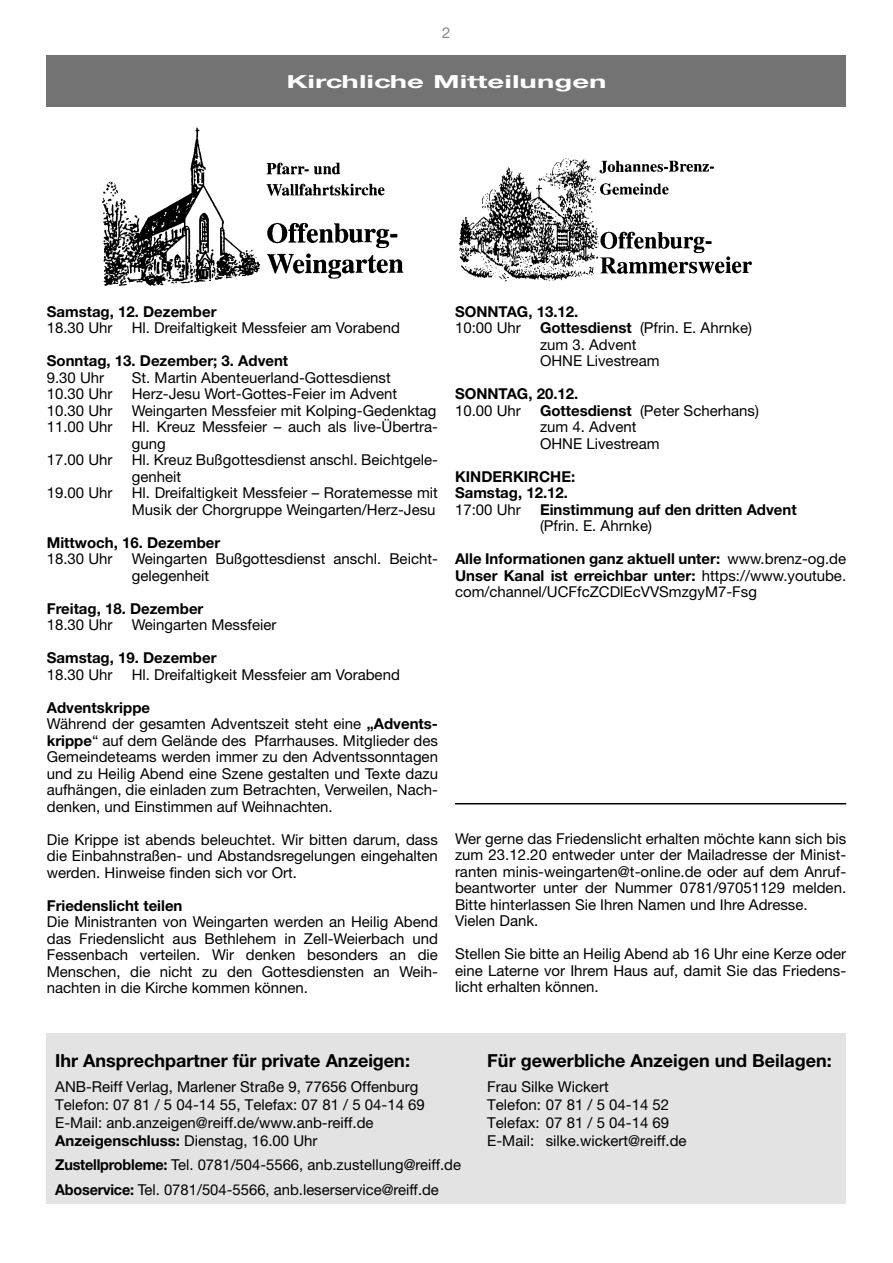
<style>
.page{position:relative;width:893px;height:1263px;background:#fff}
.page>*{position:absolute;margin:0;border:0;box-sizing:border-box;transform-origin:0 0}
.t1{font:700 18px "Helvetica Neue LT Std";color:#000}
.t2{font:700 18px "Helvetica Neue CE";color:#fff;scale:1.63 1}
.t3{font:15px/16.5px "Helvetica Neue LT Std";color:#000}
.t4{font:700 15px/16.5px "Helvetica Neue LT Std";color:#000}
.t5{font:15px "Helvetica Neue LT Std";color:#878787}
.s1{font-weight:700}
</style>
<div class="page">
<div style="left:47px;top:55px;width:799px;height:51px;background:#737373"></div>
<img style="left:102px;top:127px;width:302px;height:159px">
<img style="left:458px;top:158px;width:294px;height:124px">
<div style="left:47px;top:1033px;width:799px;height:170px;background:#e3e3e3"></div>
<hr style="left:455px;top:803px;width:391px;height:1px;background:#000">
<p class="t5" style="left:442px;top:24px;width:10px">2</p>
<p class="t2" style="left:286px;top:70px;width:198px">Kirchliche Mitteilungen</p>
<p class="t4" style="left:47px;top:303px;width:171px">Samstag, 12. Dezember</p>
<p class="t3" style="left:47px;top:320px;width:67px">18.30 Uhr</p>
<p class="t3" style="left:132px;top:320px;width:270px">Hl. Dreifaltigkeit Messfeier am Vorabend</p>
<p class="t4" style="left:47px;top:352px;width:243px">Sonntag, 13. Dezember; 3. Advent</p>
<p class="t3" style="left:47px;top:369px;width:59px">9.30 Uhr</p>
<p class="t3" style="left:132px;top:369px;width:260px">St. Martin Abenteuerland-Gottesdienst</p>
<p class="t3" style="left:47px;top:386px;width:67px">10.30 Uhr</p>
<p class="t3" style="left:132px;top:386px;width:267px">Herz-Jesu Wort-Gottes-Feier im Advent</p>
<p class="t3" style="left:47px;top:402px;width:67px">10.30 Uhr</p>
<p class="t3" style="left:132px;top:402px;width:306px">Weingarten Messfeier mit Kolping-Gedenktag</p>
<p class="t3" style="left:47px;top:419px;width:67px">11.00 Uhr</p>
<p class="t3" style="left:132px;top:419px;width:308px">Hl. Kreuz Messfeier – auch als live-Übertra&shy;gung</p>
<p class="t3" style="left:47px;top:452px;width:67px">17.00 Uhr</p>
<p class="t3" style="left:132px;top:452px;width:308px">Hl. Kreuz Bußgottesdienst anschl. Beichtgele&shy;genheit</p>
<p class="t3" style="left:47px;top:485px;width:67px">19.00 Uhr</p>
<p class="t3" style="left:132px;top:485px;width:308px">Hl. Dreifaltigkeit Messfeier – Roratemesse mit<br>Musik der Chorgruppe Weingarten/Herz-Jesu</p>
<p class="t4" style="left:47px;top:534px;width:175px">Mittwoch, 16. Dezember</p>
<p class="t3" style="left:47px;top:551px;width:67px">18.30 Uhr</p>
<p class="t3" style="left:132px;top:551px;width:308px">Weingarten Bußgottesdienst anschl. Beicht&shy;gelegenheit</p>
<p class="t4" style="left:47px;top:600px;width:158px">Freitag, 18. Dezember</p>
<p class="t3" style="left:47px;top:617px;width:67px">18.30 Uhr</p>
<p class="t3" style="left:132px;top:617px;width:146px">Weingarten Messfeier</p>
<p class="t4" style="left:47px;top:649px;width:171px">Samstag, 19. Dezember</p>
<p class="t3" style="left:47px;top:666px;width:67px">18.30 Uhr</p>
<p class="t3" style="left:132px;top:666px;width:270px">Hl. Dreifaltigkeit Messfeier am Vorabend</p>
<p class="t3" style="left:47px;top:699px;width:393px"><span class="s1">Adventskrippe<br></span>Während der gesamten Adventszeit steht eine <span class="s1">„Advents&shy;krippe</span>“ auf dem Gelände des Pfarrhauses. Mitglieder des Gemeindeteams werden immer zu den Adventssonntagen und zu Heilig Abend eine Szene gestalten und Texte dazu aufhängen, die einladen zum Betrachten, Verweilen, Nach&shy;denken, und Einstimmen auf Weihnachten.</p>
<p class="t3" style="left:47px;top:831px;width:393px;text-align:justify">Die Krippe ist abends beleuchtet. Wir bitten darum, dass die Einbahnstraßen- und Abstandsregelungen eingehalten werden. Hinweise finden sich vor Ort.</p>
<p class="t4" style="left:47px;top:897px;width:137px">Friedenslicht teilen</p>
<p class="t3" style="left:47px;top:914px;width:393px;text-align:justify">Die Ministranten von Weingarten werden an Heilig Abend das Friedenslicht aus Bethlehem in Zell-Weierbach und Fessenbach verteilen. Wir denken besonders an die Menschen, die nicht zu den Gottesdiensten an Weih&shy;nachten in die Kirche kommen können.</p>
<p class="t4" style="left:455px;top:303px;width:125px">SONNTAG, 13.12.</p>
<p class="t3" style="left:455px;top:320px;width:67px">10:00 Uhr</p>
<p class="t3" style="left:540px;top:320px;width:213px"><span class="s1">Gottesdienst</span> (Pfrin. E. Ahrnke) zum 3. Advent<br>OHNE Livestream</p>
<p class="t4" style="left:455px;top:385px;width:125px">SONNTAG, 20.12.</p>
<p class="t3" style="left:455px;top:402px;width:67px">10.00 Uhr</p>
<p class="t3" style="left:540px;top:402px;width:220px"><span class="s1">Gottesdienst</span> (Peter Scherhans) zum 4. Advent<br>OHNE Livestream</p>
<p class="t4" style="left:455px;top:468px;width:122px">KINDERKIRCHE:<br>Samstag, 12.12.</p>
<p class="t3" style="left:455px;top:501px;width:67px">17:00 Uhr</p>
<p class="t4" style="left:540px;top:501px;width:258px">Einstimmung auf den dritten Advent</p>
<p class="t3" style="left:540px;top:518px;width:113px">(Pfrin. E. Ahrnke)</p>
<p class="t3" style="left:455px;top:551px;width:393px;text-align:justify"><span class="s1">Alle Informationen ganz aktuell unter:</span> www.brenz-og.de <span class="s1">Unser Kanal ist erreichbar unter:</span> https://www.youtube. com/channel/UCFfcZCDlEcVVSmzgyM7-Fsg</p>
<p class="t3" style="left:455px;top:830px;width:393px">Wer gerne das Friedenslicht erhalten möchte kann sich bis zum 23.12.20 entweder unter der Mailadresse der Minist&shy;ranten minis-weingarten@t-online.de oder auf dem Anruf&shy;beantworter unter der Nummer 0781/97051129 melden.<br>Bitte hinterlassen Sie Ihren Namen und Ihre Adresse.<br>Vielen Dank.</p>
<p class="t3" style="left:455px;top:945px;width:393px;text-align:justify">Stellen Sie bitte an Heilig Abend ab 16 Uhr eine Kerze oder eine Laterne vor Ihrem Haus auf, damit Sie das Friedens&shy;licht erhalten können.</p>
<p class="t1" style="left:55px;top:1050px;width:356px">Ihr Ansprechpartner für private Anzeigen:</p>
<p class="t1" style="left:487px;top:1050px;width:346px">Für gewerbliche Anzeigen und Beilagen:</p>
<p class="t3" style="left:55px;top:1078px;width:365px">ANB-Reiff Verlag, Marlener Straße 9, 77656 Offenburg</p>
<p class="t3" style="left:487px;top:1078px;width:123px">Frau Silke Wickert</p>
<p class="t3" style="left:55px;top:1096px;width:371px">Telefon: 07 81 / 5 04-14 55, Telefax: 07 81 / 5 04-14 69</p>
<p class="t3" style="left:487px;top:1096px;width:183px">Telefon: 07 81 / 5 04-14 52</p>
<p class="t3" style="left:55px;top:1114px;width:320px">E-Mail: anb.anzeigen@reiff.de/www.anb-reiff.de</p>
<p class="t3" style="left:487px;top:1114px;width:183px">Telefax: 07 81 / 5 04-14 69</p>
<p class="t3" style="left:55px;top:1132px;width:264px"><span class="s1">Anzeigenschluss:</span> Dienstag, 16.00 Uhr</p>
<p class="t3" style="left:487px;top:1132px;width:201px">E-Mail: silke.wickert@reiff.de</p>
<p class="t3" style="left:55px;top:1152px;width:407px;line-height:24.5px"><span class="s1">Zustellprobleme:</span> Tel. 0781/504-5566, anb.zustellung@reiff.de<br><span class="s1">Aboservice:</span> Tel. 0781/504-5566, anb.leserservice@reiff.de</p>
</div>
